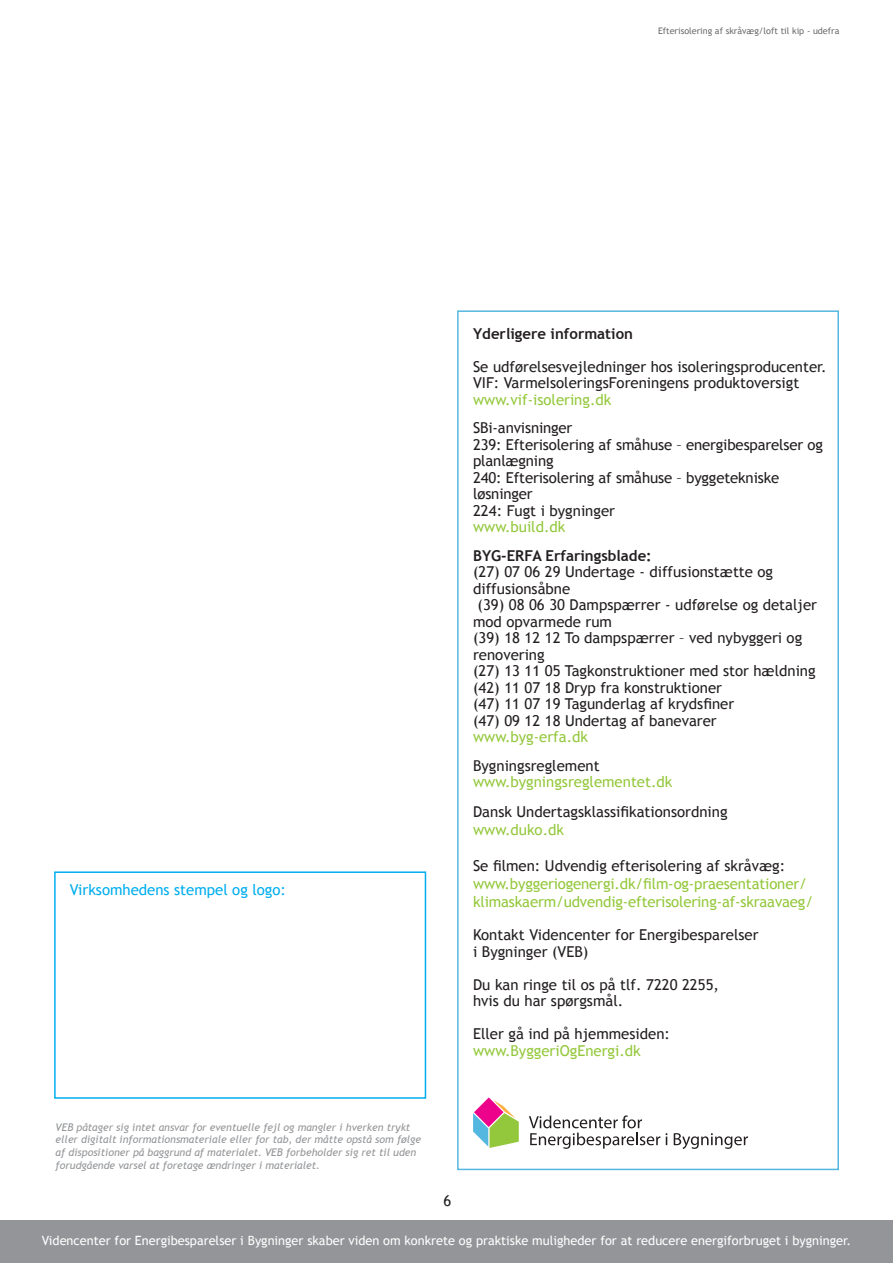
<style>
.page{position:relative;width:893px;height:1263px;background:#fff}
.page>*{position:absolute;margin:0;border:0;box-sizing:border-box;transform-origin:0 0}
.t1{font:15px/16.5px "Trebuchet MS";color:#231f20}
.t2{font:15px/16.5px "Trebuchet MS";color:#94c83c}
.t3{font:700 15px "Trebuchet MS";color:#231f20}
.t4{font:15px "Trebuchet MS";color:#00aeef}
.t5{font:12.75px "Trebuchet MS";color:#fff}
.t6{font:italic 10.5px/12.6px "Trebuchet MS";color:#939598}
.t7{font:9px "Trebuchet MS";color:#6c6d70}
.s1{color:#231f20}
</style>
<div class="page">
<div style="left:0;top:1221px;width:893px;height:42px;background:#939598"></div>
<svg style="left:473px;top:1097px;width:46px;height:51px"></svg>
<svg style="left:529px;top:1115px;width:131px;height:34px"></svg>
<svg style="left:666px;top:1133px;width:1px;height:12px"></svg>
<svg style="left:674px;top:1133px;width:74px;height:16px"></svg>
<div style="left:457px;top:310px;width:382px;height:860px;border:2px solid #54b7df"></div>
<div style="left:54px;top:871px;width:372px;height:228px;border:2px solid #00aeef"></div>
<p class="t7" style="left:658px;top:26px;width:183px">Efterisolering af skråvæg/loft til kip - udefra</p>
<p class="t4" style="left:70px;top:881px;width:218px">Virksomhedens stempel og logo:</p>
<p class="t3" style="left:473px;top:324px;width:161px">Yderligere information</p>
<p class="t1" style="left:473px;top:358px;width:355px">Se udførelsesvejledninger hos isoleringsproducenter.<br>VIF: VarmeIsoleringsForeningens produktoversigt</p>
<p class="t2" style="left:473px;top:391px;width:140px">www.vif-isolering.dk</p>
<p class="t1" style="left:473px;top:420px;width:351px">SBi-anvisninger<br>239: Efterisolering af småhuse – energibesparelser og planlægning<br>240: Efterisolering af småhuse – byggetekniske løsninger</p>
<p class="t1" style="left:473px;top:502px;width:143px">224: Fugt i bygninger</p>
<p class="t2" style="left:473px;top:519px;width:94px">www.build.dk</p>
<p class="t3" style="left:473px;top:546px;width:180px">BYG-ERFA Erfaringsblade:</p>
<p class="t1" style="left:473px;top:564px;width:302px">(27) 07 06 29 Undertage - diffusionstætte og diffusionsåbne</p>
<p class="t1" style="left:473px;top:597px;width:345px;text-indent:5px">(39) 08 06 30 Dampspærrer - udførelse og detaljer mod opvarmede rum</p>
<p class="t1" style="left:473px;top:630px;width:331px">(39) 18 12 12 To dampspærrer – ved nybyggeri og renovering</p>
<p class="t1" style="left:473px;top:663px;width:344px">(27) 13 11 05 Tagkonstruktioner med stor hældning</p>
<p class="t1" style="left:473px;top:679px;width:250px">(42) 11 07 18 Dryp fra konstruktioner</p>
<p class="t1" style="left:473px;top:696px;width:263px">(47) 11 07 19 Tagunderlag af krydsfiner</p>
<p class="t1" style="left:473px;top:712px;width:245px">(47) 09 12 18 Undertag af banevarer</p>
<p class="t2" style="left:473px;top:729px;width:117px">www.byg-erfa.dk</p>
<p class="t2" style="left:473px;top:757px;width:201px"><span class="s1">Bygningsreglement </span>www.bygningsreglementet.dk</p>
<p class="t1" style="left:473px;top:804px;width:256px">Dansk Undertagsklassifikationsordning</p>
<p class="t2" style="left:473px;top:822px;width:92px">www.duko.dk</p>
<p class="t1" style="left:473px;top:858px;width:314px">Se filmen: Udvendig efterisolering af skråvæg:</p>
<p class="t2" style="left:473px;top:875px;width:342px;line-height:18px">www.byggeriogenergi.dk/film-og-praesentationer/ klimaskaerm/udvendig-efterisolering-af-skraavaeg/</p>
<p class="t1" style="left:473px;top:927px;width:287px">Kontakt Videncenter for Energibesparelser i Bygninger (VEB)</p>
<p class="t1" style="left:473px;top:976px;width:247px">Du kan ringe til os på tlf. 7220 2255,</p>
<p class="t1" style="left:473px;top:993px;width:152px">hvis du har spørgsmål.</p>
<p class="t1" style="left:473px;top:1026px;width:198px">Eller gå ind på hjemmesiden:</p>
<p class="t2" style="left:473px;top:1042px;width:169px">www.ByggeriOgEnergi.dk</p>
<p class="t6" style="left:56px;top:1121px;width:367px">VEB påtager sig intet ansvar for eventuelle fejl og mangler i hverken trykt eller digitalt informationsmateriale eller for tab, der måtte opstå som følge af dispositioner på baggrund af materialet. VEB forbeholder sig ret til uden forudgående varsel at foretage ændringer i materialet.</p>
<p class="t1" style="left:443px;top:1193px;width:9px">6</p>
<p class="t5" style="left:42px;top:1233px;width:811px">Videncenter for Energibesparelser i Bygninger skaber viden om konkrete og praktiske muligheder for at reducere energiforbruget i bygninger.</p>
</div>
